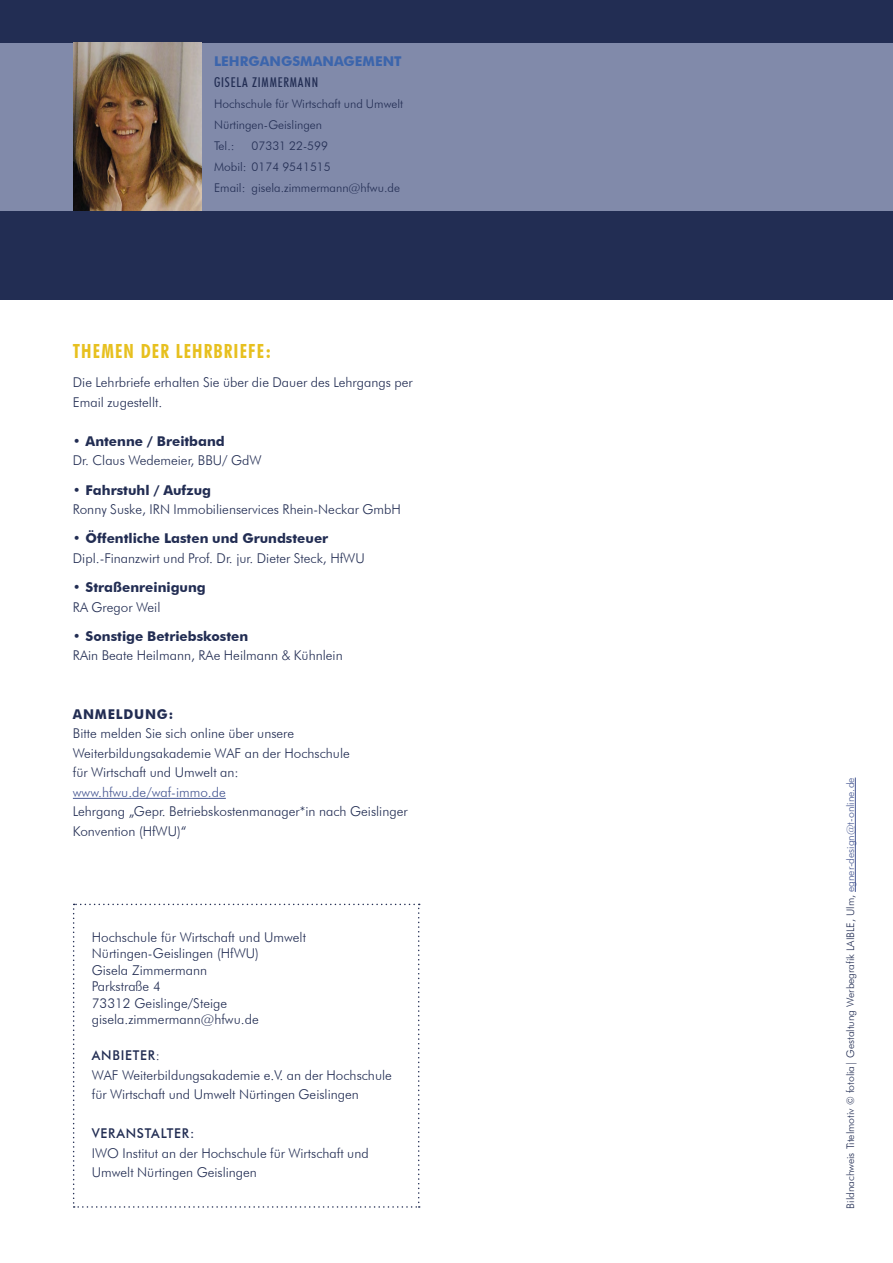
<style>
.page{position:relative;width:893px;height:1263px;background:#fff}
.page>*{position:absolute;margin:0;border:0;box-sizing:border-box;transform-origin:0 0}
.t1{font:700 condensed 19.5px "Futura BT";letter-spacing:.06em;color:#e7c01f;scale:.96 1}
.t2{font:300 13.5px/19.5px "Futura BT";color:#222d53}
.t3{font:300 13.5px/19.5px "Futura BT";color:#222d53;scale:.96 1}
.t4{font:700 13.5px/19.5px "Futura BT";color:#222d53}
.t5{font:300 13.5px "Futura BT";color:#465792}
.t6{font:700 13.5px "Futura BT";color:#3c65ac}
.t7{font:500 condensed 13.5px "Futura BT";letter-spacing:.06em;color:#222d53;scale:.96 1}
.t8{font:500 13.5px "Futura BT";letter-spacing:.06em;color:#222d53;scale:.96 1}
.t9{font:700 13.5px "Futura BT";letter-spacing:.06em;color:#222d53;scale:.96 1}
.t10{font:300 12px/21px "Futura BT";color:#222d53}
.t11{font:300 10.5px "Futura BT";color:#222d53}
.s1{font-weight:700}
.s2{font-weight:300}
.s3{font-weight:500}
.s4{color:#465792}
</style>
<div class="page">
<div style="left:0;top:0;width:893px;height:300px;background:#222d53"></div>
<div style="left:0;top:43px;width:893px;height:167px;background:#818aaa"></div>
<img style="left:74px;top:43px;width:128px;height:167px">
<hr style="left:855px;top:777px;width:1px;height:115px;background:#465792">
<svg style="left:73px;top:904px;width:347px;height:304px"></svg>
<hr style="left:73px;top:798px;width:153px;height:1px;background:#465792">
<p class="t6" style="left:214px;top:53px;width:189px">LEHRGANGSMANAGEMENT</p>
<p class="t7" style="left:214px;top:74px;width:110px">GISELA ZIMMERMANN</p>
<p class="t10" style="left:214px;top:93px;width:191px">Hochschule für Wirtschaft und Umwelt<br>Nürtingen-Geislingen<br>Tel.:</p>
<p class="t10" style="left:214px;top:135px;width:187px;text-indent:38px">07331 22-599<br>Mobil: 0174 9541515<br>Email: gisela.zimmermann@hfwu.de</p>
<h1 class="t1" style="left:73px;top:339px;width:208px">THEMEN DER LEHRBRIEFE:</h1>
<p class="t2" style="left:73px;top:373px;width:341px">Die Lehrbriefe erhalten Sie über die Dauer des Lehrgangs per<br>Email zugestellt.</p>
<p class="t2" style="left:73px;top:431px;width:190px">• <span class="s1">Antenne / Breitband<br></span>Dr. Claus Wedemeier, BBU/ GdW</p>
<p class="t2" style="left:73px;top:480px;width:329px">• <span class="s1">Fahrstuhl / Aufzug<br></span>Ronny Suske, IRN Immobilienservices Rhein-Neckar GmbH</p>
<p class="t2" style="left:73px;top:529px;width:293px">• <span class="s1">Öffentliche Lasten und Grundsteuer<br></span>Dipl.-Finanzwirt und Prof. Dr. jur. Dieter Steck, HfWU</p>
<p class="t4" style="left:73px;top:577px;width:134px"><span class="s2">•</span> Straßenreinigung<br><span class="s2">RA Gregor Weil</span></p>
<p class="t2" style="left:73px;top:626px;width:271px">• <span class="s1">Sonstige Betriebskosten<br></span>RAin Beate Heilmann, RAe Heilmann &amp; Kühnlein</p>
<p class="t9" style="left:73px;top:706px;width:106px">ANMELDUNG:</p>
<p class="t2" style="left:73px;top:724px;width:278px">Bitte melden Sie sich online über unsere<br>Weiterbildungsakademie WAF an der Hochschule für Wirtschaft und Umwelt an:</p>
<p class="t5" style="left:73px;top:784px;width:154px">www.hfwu.de/waf-immo.de</p>
<p class="t2" style="left:73px;top:802px;width:336px">Lehrgang „Gepr. Betriebskostenmanager*in nach Geislinger<br>Konvention (HfWU)“</p>
<p class="t2" style="left:92px;top:928px;width:216px;line-height:16.5px">Hochschule für Wirtschaft und Umwelt<br>Nürtingen-Geislingen (HfWU)<br>Gisela Zimmermann<br>Parkstraße 4<br>73312 Geislinge/Steige gisela.zimmermann@hfwu.de</p>
<p class="t3" style="left:92px;top:1045px;width:314px"><span class="s3">ANBIETER</span>:<br>WAF Weiterbildungsakademie e.V. an der Hochschule für Wirtschaft und Umwelt Nürtingen Geislingen</p>
<p class="t8" style="left:92px;top:1125px;width:108px">VERANSTALTER:</p>
<p class="t2" style="left:92px;top:1143px;width:278px">IWO Institut an der Hochschule für Wirtschaft und<br>Umwelt Nürtingen Geislingen</p>
<p class="t11" style="left:844px;top:1209px;width:433px;rotate:-90deg">Bildnachweis Titelmotiv © fotolia| Gestaltung Werbegrafik LAIBLE, Ulm, <span class="s4">egner-design@t-online.de</span></p>
</div>
